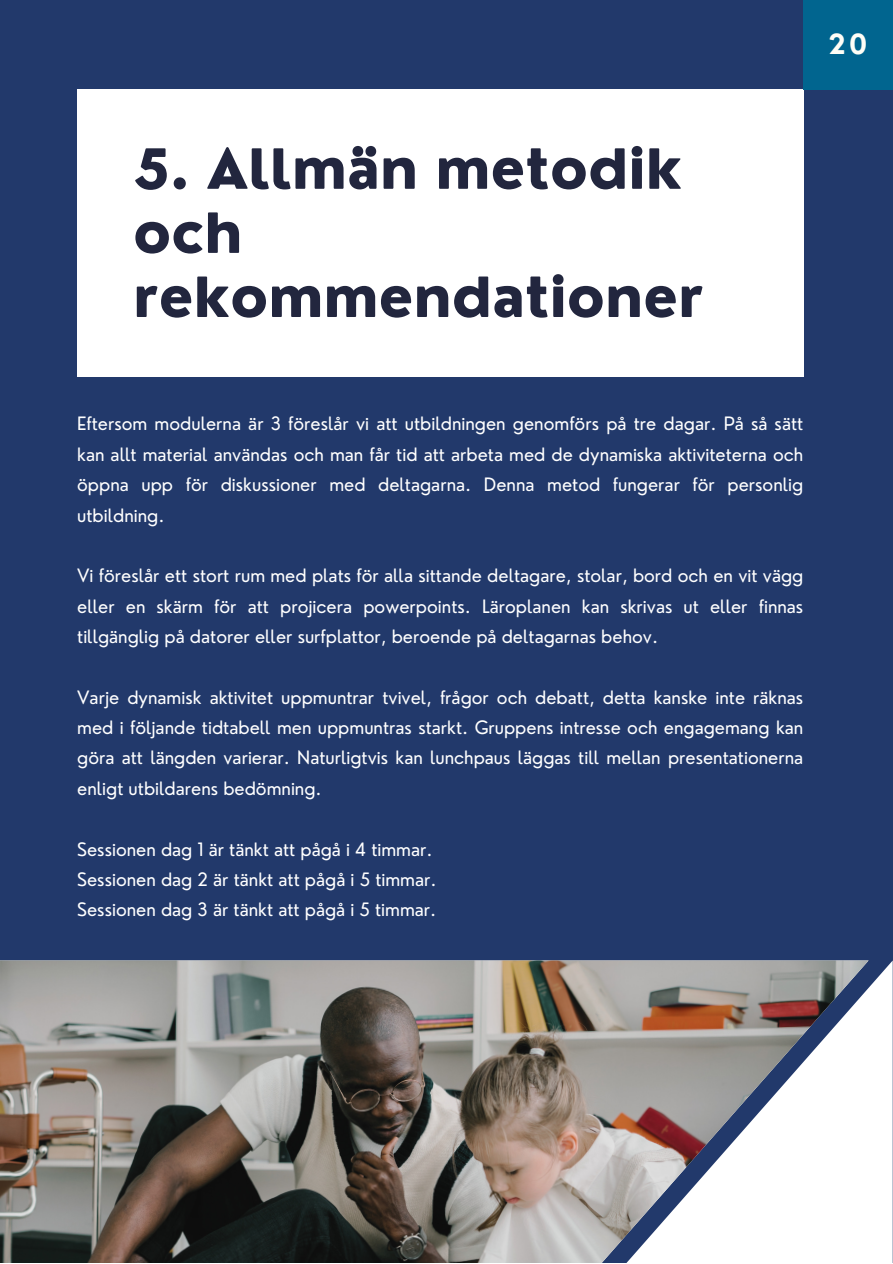
<style>
.page{position:relative;width:893px;height:1264px;background:#fff}
.page>*{position:absolute;margin:0;border:0;box-sizing:border-box;transform-origin:0 0}
.t1{font:800 54px/64.1px "Nourd";color:#22263e}
.t2{font:700 27px "Nourd";color:#fffef7}
.t3{font:18px/30.3px "Nourd";color:#fff;text-align:justify}
</style>
<div class="page">
<div style="left:0;top:0;width:892px;height:1262px;background:#22396b"></div>
<div style="left:77px;top:89px;width:726px;height:288px;background:#fff"></div>
<div style="left:803px;top:0;width:89px;height:89px;background:#01658f"></div>
<img style="left:0;top:960px;width:376px;height:302px">
<img style="left:376px;top:960px;width:516px;height:302px">
<p class="t1" style="left:133px;top:136px;width:572px">5. Allmän metodik och rekommendationer</p>
<p class="t2" style="left:828px;top:27px;width:40px">20</p>
<p class="t3" style="left:77px;top:408px;width:727px">Eftersom modulerna är 3 föreslår vi att utbildningen genomförs på tre dagar. På så sätt kan allt material användas och man får tid att arbeta med de dynamiska aktiviteterna och öppna upp för diskussioner med deltagarna. Denna metod fungerar för personlig utbildning.</p>
<p class="t3" style="left:77px;top:560px;width:727px">Vi föreslår ett stort rum med plats för alla sittande deltagare, stolar, bord och en vit vägg eller en skärm för att projicera powerpoints. Läroplanen kan skrivas ut eller finnas tillgänglig på datorer eller surfplattor, beroende på deltagarnas behov.</p>
<p class="t3" style="left:77px;top:681px;width:727px">Varje dynamisk aktivitet uppmuntrar tvivel, frågor och debatt, detta kanske inte räknas med i följande tidtabell men uppmuntras starkt. Gruppens intresse och engagemang kan göra att längden varierar. Naturligtvis kan lunchpaus läggas till mellan presentationerna enligt utbildarens bedömning.</p>
<p class="t3" style="left:77px;top:833px;width:357px">Sessionen dag 1 är tänkt att pågå i 4 timmar.</p>
<p class="t3" style="left:77px;top:864px;width:361px">Sessionen dag 2 är tänkt att pågå i 5 timmar.</p>
<p class="t3" style="left:77px;top:894px;width:360px">Sessionen dag 3 är tänkt att pågå i 5 timmar.</p>
</div>
